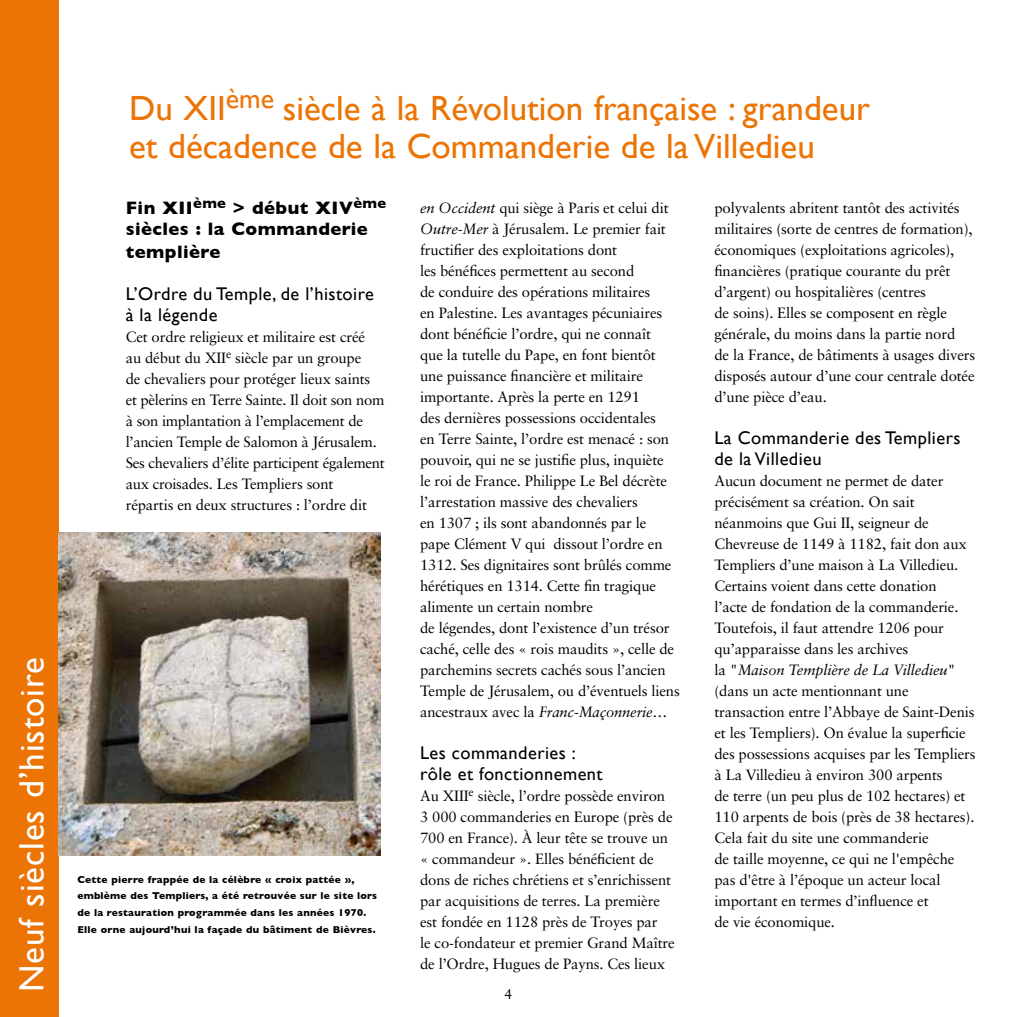
<style>
.page{position:relative;width:1017px;height:1017px;background:#fff}
.page>*{position:absolute;margin:0;border:0;box-sizing:border-box;transform-origin:0 0}
.t1{font:35px/38.5px "Gill Sans";color:#ec7405}
.t2{font:35px "Gill Sans";letter-spacing:.025em;color:#fff}
.t3{font:18.38px/21px "Gill Sans";letter-spacing:.025em;color:#000}
.t4{font:700 18.38px/21px "Gill Sans";letter-spacing:.025em;color:#000}
.t5{font:14.88px/21px "Sabon";letter-spacing:-.01em;color:#000}
.t6{font:14px "Sabon";color:#000}
.t7{font:700 10.15px/16.6px "Gill Sans";letter-spacing:.025em;color:#000}
.s1{font-style:italic}
</style>
<div class="page">
<div style="left:0;top:0;width:59px;height:1017px;background:#ec7405"></div>
<img style="left:59px;top:532px;width:321px;height:324px">
<h1 class="t2" style="left:12px;top:992px;width:336px;rotate:-90deg">Neuf siècles d’histoire</h1>
<h1 class="t1" style="left:129px;top:88px;width:742px">Du XII<sup>ème</sup> siècle à la Révolution française : grandeur et décadence de la Commanderie de la Villedieu</h1>
<p class="t4" style="left:126px;top:197px;width:262px">Fin XII<sup>ème</sup> &gt; début XIV<sup>ème </sup>siècles : la Commanderie</p>
<p class="t4" style="left:126px;top:241px;width:96px">templière</p>
<p class="t3" style="left:126px;top:283px;width:250px">L’Ordre du Temple, de l’histoire à la légende</p>
<p class="t5" style="left:126px;top:326px;width:261px">Cet ordre religieux et militaire est créé<br>au début du XII<sup>e</sup> siècle par un groupe<br>de chevaliers pour protéger lieux saints et pèlerins en Terre Sainte. Il doit son nom à son implantation à l’emplacement de l’ancien Temple de Salomon à Jérusalem.<br>Ses chevaliers d’élite participent également aux croisades. Les Templiers sont répartis en deux structures : l’ordre dit</p>
<p class="t7" style="left:77px;top:871px;width:301px">Cette pierre frappée de la célèbre « croix pattée », emblème des Templiers, a été retrouvée sur le site lors de la restauration programmée dans les années 1970.<br>Elle orne aujourd’hui la façade du bâtiment de Bièvres.</p>
<p class="t5" style="left:420px;top:197px;width:261px"><span class="s1">en Occident</span> qui siège à Paris et celui dit <span class="s1">Outre-Mer</span> à Jérusalem. Le premier fait fructifier des exploitations dont<br>les bénéfices permettent au second<br>de conduire des opérations militaires<br>en Palestine. Les avantages pécuniaires dont bénéficie l’ordre, qui ne connaît<br>que la tutelle du Pape, en font bientôt une puissance financière et militaire importante. Après la perte en 1291<br>des dernières possessions occidentales<br>en Terre Sainte, l’ordre est menacé : son pouvoir, qui ne se justifie plus, inquiète<br>le roi de France. Philippe Le Bel décrète l’arrestation massive des chevaliers<br>en 1307 ; ils sont abandonnés par le pape Clément V qui dissout l’ordre en 1312. Ses dignitaires sont brûlés comme hérétiques en 1314. Cette fin tragique alimente un certain nombre<br>de légendes, dont l’existence d’un trésor caché, celle des « rois maudits », celle de parchemins secrets cachés sous l’ancien Temple de Jérusalem, ou d’éventuels liens ancestraux avec la <span class="s1">Franc-Maçonnerie</span>…</p>
<p class="t3" style="left:420px;top:742px;width:184px">Les commanderies : rôle et fonctionnement</p>
<p class="t5" style="left:420px;top:785px;width:256px">Au XIII<sup>e</sup> siècle, l’ordre possède environ 3 000 commanderies en Europe (près de 700 en France). À leur tête se trouve un « commandeur ». Elles bénéficient de dons de riches chrétiens et s’enrichissent par acquisitions de terres. La première est fondée en 1128 près de Troyes par<br>le co-fondateur et premier Grand Maître de l’Ordre, Hugues de Payns. Ces lieux</p>
<p class="t6" style="left:505px;top:986px;width:9px">4</p>
<p class="t5" style="left:714px;top:197px;width:262px">polyvalents abritent tantôt des activités militaires (sorte de centres de formation), économiques (exploitations agricoles), financières (pratique courante du prêt d’argent) ou hospitalières (centres<br>de soins). Elles se composent en règle générale, du moins dans la partie nord<br>de la France, de bâtiments à usages divers disposés autour d’une cour centrale dotée d’une pièce d’eau.</p>
<p class="t3" style="left:714px;top:427px;width:248px">La Commanderie des Templiers de la Villedieu</p>
<p class="t5" style="left:714px;top:470px;width:263px">Aucun document ne permet de dater précisément sa création. On sait néanmoins que Gui II, seigneur de Chevreuse de 1149 à 1182, fait don aux Templiers d’une maison à La Villedieu.<br>Certains voient dans cette donation<br>l’acte de fondation de la commanderie.<br>Toutefois, il faut attendre 1206 pour qu’apparaisse dans les archives<br>la "<span class="s1">Maison Templière de La Villedieu</span>" (dans un acte mentionnant une transaction entre l’Abbaye de Saint-Denis et les Templiers). On évalue la superficie des possessions acquises par les Templiers à La Villedieu à environ 300 arpents<br>de terre (un peu plus de 102 hectares) et 110 arpents de bois (près de 38 hectares).<br>Cela fait du site une commanderie<br>de taille moyenne, ce qui ne l'empêche pas d'être à l’époque un acteur local important en termes d’influence et<br>de vie économique.</p>
</div>
